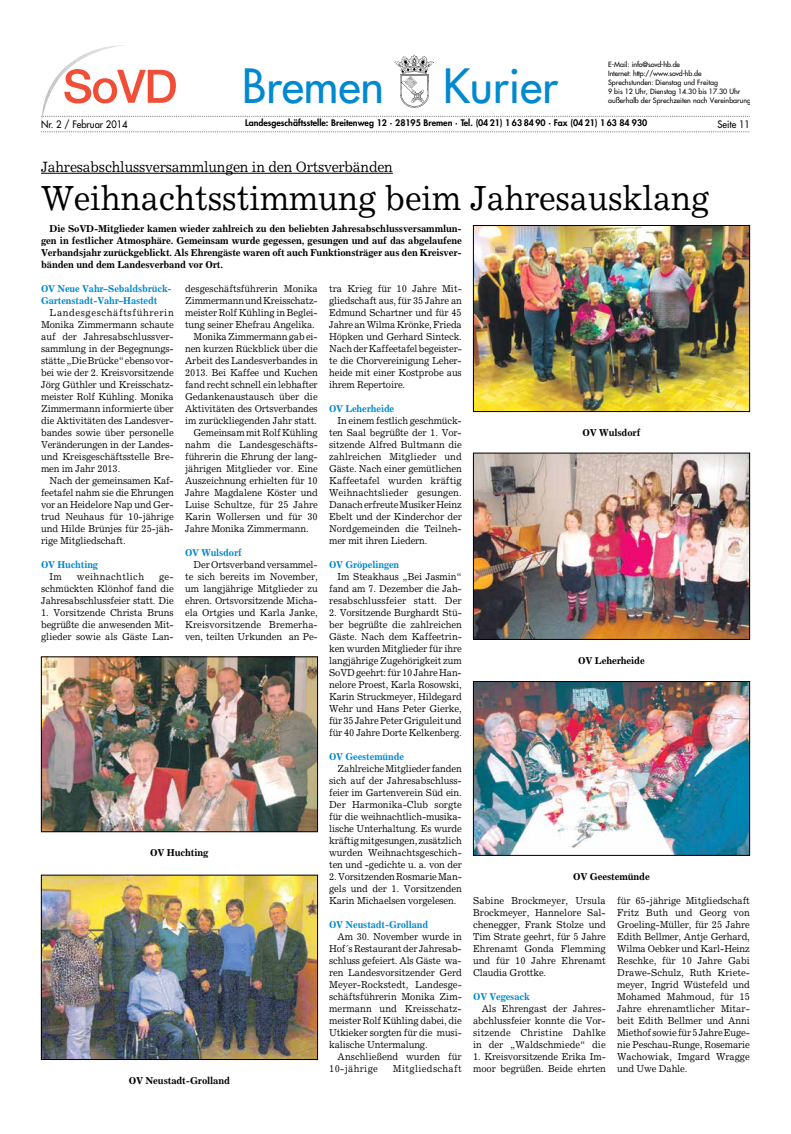
<style>
.page{position:relative;width:791px;height:1134px;background:#fff}
.page>*{position:absolute;margin:0;border:0;box-sizing:border-box;transform-origin:0 0}
.t1{font:46px "Futura";color:#0089cf}
.t2{font:35px "Excelsior";letter-spacing:-.005em;color:#000;scale:.94 1}
.t3{font:15px "Excelsior";letter-spacing:-.015em;color:#000;scale:.94 1}
.t4{font:10px/12px "Excelsior";letter-spacing:-.01em;color:#000;text-align:justify;scale:.94 1}
.t5{font:700 10px/12px "Excelsior";letter-spacing:-.015em;color:#000;text-align:justify;scale:.96 1}
.t6{font:700 10px/12px "Excelsior";letter-spacing:-.015em;color:#0089cf;scale:.94 1}
.t7{font:10px "Excelsior";letter-spacing:.035em;color:#000;scale:.94 1}
.t8{font:10px "Futura";color:#000;scale:.94 1}
.t9{font:800 8.8px "Futura";color:#000}
.t10{font:7.1px/8.8px "Futura";color:#000}
</style>
<div class="page">
<hr style="left:41px;top:173px;width:352px;height:1px;background:#000">
<img style="left:43px;top:877px;width:273px;height:181px">
<div style="left:41px;top:875px;width:277px;height:185px;border:1px solid #000"></div>
<img style="left:475px;top:227px;width:273px;height:183px">
<div style="left:473px;top:225px;width:277px;height:187px;border:1px solid #000"></div>
<img style="left:43px;top:659px;width:273px;height:171px">
<div style="left:41px;top:657px;width:277px;height:175px;border:1px solid #000"></div>
<img style="left:475px;top:683px;width:273px;height:171px">
<div style="left:473px;top:681px;width:277px;height:175px;border:1px solid #000"></div>
<img style="left:475px;top:455px;width:273px;height:183px">
<div style="left:473px;top:453px;width:277px;height:187px;border:1px solid #000"></div>
<svg style="left:41px;top:131px;width:709px;height:1px"></svg>
<svg style="left:41px;top:45px;width:709px;height:74px"></svg>
<h1 class="t1" style="left:242px;top:56px;width:144px">Bremen</h1>
<h1 class="t1" style="left:443px;top:56px;width:117px">Kurier</h1>
<p class="t10" style="left:608px;top:60px;width:144px">E-Mail: info@sovd-hb.de<br>Internet: http://www.sovd-hb.de<br>Sprechstunden: Dienstag und Freitag<br>9 bis 12 Uhr, Dienstag 14.30 bis 17.30 Uhr außerhalb der Sprechzeiten nach Vereinbarung</p>
<p class="t8" style="left:41px;top:117px;width:94px">Nr. 2 / Februar 2014</p>
<p class="t9" style="left:245px;top:117px;width:404px">Landesgeschäftsstelle: Breitenweg 12 · 28195 Bremen · Tel. (04 21) 1 63 84 90 · Fax (04 21) 1 63 84 930</p>
<p class="t8" style="left:717px;top:118px;width:36px">Seite 11</p>
<h3 class="t3" style="left:41px;top:158px;width:376px">Jahresabschlussversammlungen in den Ortsverbänden</h3>
<h2 class="t2" style="left:41px;top:177px;width:712px">Weihnachtsstimmung beim Jahresausklang</h2>
<p class="t5" style="left:41px;top:222px;width:440px;text-indent:9px">Die SoVD-Mitglieder kamen wieder zahlreich zu den beliebten Jahresabschlussversammlun&shy;gen in festlicher Atmosphäre. Gemeinsam wurde gegessen, gesungen und auf das abgelaufene Verbandsjahr zurückgeblickt. Als Ehrengäste waren oft auch Funktionsträger aus den Kreisver&shy;bänden und dem Landesverband vor Ort.</p>
<p class="t6" style="left:41px;top:282px;width:141px">OV Neue Vahr–Sebaldsbrück-<br>Gartenstadt-Vahr–Hastedt</p>
<p class="t4" style="left:41px;top:306px;width:143px;text-indent:9px">Landesgeschäftsführerin Monika Zimmermann schaute auf der Jahresabschlussver&shy;sammlung in der Begegnungs&shy;stätte „Die Brücke“ ebenso vor&shy;bei wie der 2. Kreisvorsitzende Jörg Güthler und Kreisschatz&shy;meister Rolf Kühling. Monika Zimmermann informierte über die Aktivitäten des Landesver&shy;bandes sowie über personelle Veränderungen in der Landes&shy;und Kreisgeschäftsstelle Bre&shy;men im Jahr 2013.</p>
<p class="t4" style="left:41px;top:474px;width:143px;text-indent:9px">Nach der gemeinsamen Kaf&shy;feetafel nahm sie die Ehrungen vor an Heidelore Nap und Ger&shy;trud Neuhaus für 10-jährige und Hilde Brünjes für 25-jäh&shy;rige Mitgliedschaft.</p>
<p class="t6" style="left:41px;top:558px;width:62px">OV Huchting</p>
<p class="t4" style="left:50px;top:570px;width:15px">Im</p>
<p class="t7" style="left:77px;top:570px;width:73px">weihnachtlich</p>
<p class="t4" style="left:41px;top:570px;width:143px;text-indent:118px">ge&shy;schmückten Klönhof fand die Jahresabschlussfeier statt. Die</p>
<p class="t4" style="left:41px;top:606px;width:143px">1. Vorsitzende Christa Bruns begrüßte die anwesenden Mit&shy;glieder sowie als Gäste Lan-</p>
<p class="t4" style="left:185px;top:282px;width:143px">desgeschäftsführerin Monika</p>
<p class="t4" style="left:185px;top:294px;width:143px">Zimmermann und Kreisschatz-</p>
<p class="t4" style="left:185px;top:306px;width:143px">meister Rolf Kühling in Beglei-</p>
<p class="t4" style="left:185px;top:318px;width:140px">tung seiner Ehefrau Angelika.</p>
<p class="t4" style="left:194px;top:330px;width:134px">Monika Zimmermann gab ei-</p>
<p class="t4" style="left:185px;top:342px;width:143px">nen kurzen Rückblick über die</p>
<p class="t4" style="left:185px;top:354px;width:143px">Arbeit des Landesverbandes in</p>
<p class="t4" style="left:185px;top:366px;width:143px">2013. Bei Kaffee und Kuchen</p>
<p class="t4" style="left:185px;top:378px;width:143px">fand recht schnell ein lebhafter</p>
<p class="t4" style="left:185px;top:390px;width:143px">Gedankenaustausch über die</p>
<p class="t4" style="left:185px;top:402px;width:143px">Aktivitäten des Ortsverbandes</p>
<p class="t4" style="left:185px;top:414px;width:142px">im zurückliegenden Jahr statt.</p>
<p class="t4" style="left:194px;top:426px;width:134px">Gemeinsam mit Rolf Kühling</p>
<p class="t4" style="left:185px;top:438px;width:143px">nahm die Landesgeschäfts-</p>
<p class="t4" style="left:185px;top:450px;width:143px">führerin die Ehrung der lang-</p>
<p class="t4" style="left:185px;top:462px;width:143px">jährigen Mitglieder vor. Eine</p>
<p class="t4" style="left:185px;top:474px;width:143px">Auszeichnung erhielten für 10</p>
<p class="t4" style="left:185px;top:486px;width:143px">Jahre Magdalene Köster und</p>
<p class="t4" style="left:185px;top:498px;width:143px">Luise Schultze, für 25 Jahre</p>
<p class="t4" style="left:185px;top:510px;width:143px">Karin Wollersen und für 30</p>
<p class="t4" style="left:185px;top:522px;width:133px">Jahre Monika Zimmermann.</p>
<p class="t6" style="left:185px;top:546px;width:62px">OV Wulsdorf</p>
<p class="t4" style="left:185px;top:558px;width:143px;text-indent:9px">Der Ortsverband versammel&shy;te sich bereits im November, um langjährige Mitglieder zu ehren. Ortsvorsitzende Micha&shy;ela Ortgies und Karla Janke, Kreisvorsitzende Bremerha&shy;ven, teilten Urkunden an Pe-</p>
<p class="t5" style="left:150px;top:846px;width:62px">OV Huchting</p>
<p class="t5" style="left:129px;top:1074px;width:107px">OV Neustadt-Grolland</p>
<p class="t4" style="left:329px;top:282px;width:143px">tra Krieg für 10 Jahre Mit&shy;gliedschaft aus, für 35 Jahre an Edmund Schartner und für 45<br>Jahre an Wilma Krönke, Frieda Höpken und Gerhard Sinteck.<br>Nach der Kaffeetafel begeister&shy;te die Chorvereinigung Leher&shy;heide mit einer Kostprobe aus ihrem Repertoire.</p>
<p class="t6" style="left:329px;top:402px;width:71px">OV Leherheide</p>
<p class="t4" style="left:329px;top:414px;width:143px;text-indent:9px">In einem festlich geschmück&shy;ten Saal begrüßte der 1. Vor&shy;sitzende Alfred Bultmann die zahlreichen Mitglieder und Gäste. Nach einer gemütlichen Kaffeetafel wurden kräftig Weihnachtslieder gesungen.<br>Danach erfreute Musiker Heinz Ebelt und der Kinderchor der Nordgemeinden die Teilneh&shy;mer mit ihren Liedern.</p>
<p class="t6" style="left:329px;top:558px;width:76px">OV Gröpelingen</p>
<p class="t4" style="left:329px;top:570px;width:143px;text-indent:9px">Im Steakhaus „Bei Jasmin“ fand am 7. Dezember die Jah&shy;resabschlussfeier statt. Der</p>
<p class="t4" style="left:329px;top:606px;width:143px">2. Vorsitzende Burghardt Stü&shy;ber begrüßte die zahlreichen Gäste. Nach dem Kaffeetrin&shy;ken wurden Mitglieder für ihre langjährige Zugehörigkeit zum SoVD geehrt: für 10 Jahre Han&shy;nelore Proest, Karla Rosowski, Karin Struckmeyer, Hildegard Wehr und Hans Peter Gierke, für 35 Jahre Peter Griguleit und für 40 Jahre Dorte Kelkenberg.</p>
<p class="t6" style="left:329px;top:750px;width:81px">OV Geestemünde</p>
<p class="t4" style="left:329px;top:762px;width:143px;text-indent:9px">Zahlreiche Mitglieder fanden sich auf der Jahresabschluss&shy;feier im Gartenverein Süd ein.<br>Der Harmonika-Club sorgte für die weihnachtlich-musika&shy;lische Unterhaltung. Es wurde kräftig mitgesungen, zusätzlich wurden Weihnachtsgeschich&shy;ten und -gedichte u. a. von der</p>
<p class="t4" style="left:329px;top:870px;width:143px">2. Vorsitzenden Rosmarie Man&shy;gels und der 1. Vorsitzenden Karin Michaelsen vorgelesen.</p>
<p class="t6" style="left:329px;top:918px;width:107px">OV Neustadt-Grolland</p>
<p class="t4" style="left:329px;top:930px;width:143px;text-indent:9px">Am 30. November wurde in Hof´s Restaurant der Jahresab&shy;schluss gefeiert. Als Gäste wa&shy;ren Landesvorsitzender Gerd Meyer-Rockstedt, Landesge&shy;schäftsführerin Monika Zim&shy;mermann und Kreisschatz&shy;meister Rolf Kühling dabei, die Utkieker sorgten für die musi&shy;kalische Untermalung.</p>
<p class="t4" style="left:329px;top:1050px;width:143px;text-indent:9px">Anschließend wurden für<br>10-jährige</p>
<p class="t7" style="left:393px;top:1062px;width:75px">Mitgliedschaft</p>
<p class="t5" style="left:583px;top:426px;width:62px">OV Wulsdorf</p>
<p class="t5" style="left:578px;top:654px;width:71px">OV Leherheide</p>
<p class="t5" style="left:573px;top:870px;width:81px">OV Geestemünde</p>
<p class="t4" style="left:473px;top:894px;width:143px">Sabine Brockmeyer, Ursula Brockmeyer, Hannelore Sal&shy;chenegger, Frank Stolze und Tim Strate geehrt, für 5 Jahre Ehrenamt Gonda Flemming und für 10 Jahre Ehrenamt Claudia Grottke.</p>
<p class="t6" style="left:473px;top:990px;width:62px">OV Vegesack</p>
<p class="t4" style="left:473px;top:1002px;width:143px;text-indent:9px">Als Ehrengast der Jahres&shy;abchlussfeier konnte die Vor&shy;sitzende Christine Dahlke in der „Waldschmiede“ die</p>
<p class="t4" style="left:473px;top:1050px;width:143px">1. Kreisvorsitzende Erika Im&shy;moor begrüßen. Beide ehrten</p>
<p class="t4" style="left:617px;top:894px;width:143px">für 65-jährige Mitgliedschaft Fritz Buth und Georg von Groeling-Müller, für 25 Jahre Edith Bellmer, Antje Gerhard, Wilma Oebker und Karl-Heinz Reschke, für 10 Jahre Gabi Drawe-Schulz, Ruth Kriete&shy;meyer, Ingrid Wüstefeld und Mohamed Mahmoud, für 15<br>Jahre ehrenamtlicher Mitar&shy;beit Edith Bellmer und Anni Miethof sowie für 5 Jahre Euge&shy;nie Peschau-Runge, Rosemarie Wachowiak, Imgard Wragge und Uwe Dahle.</p>
</div>
